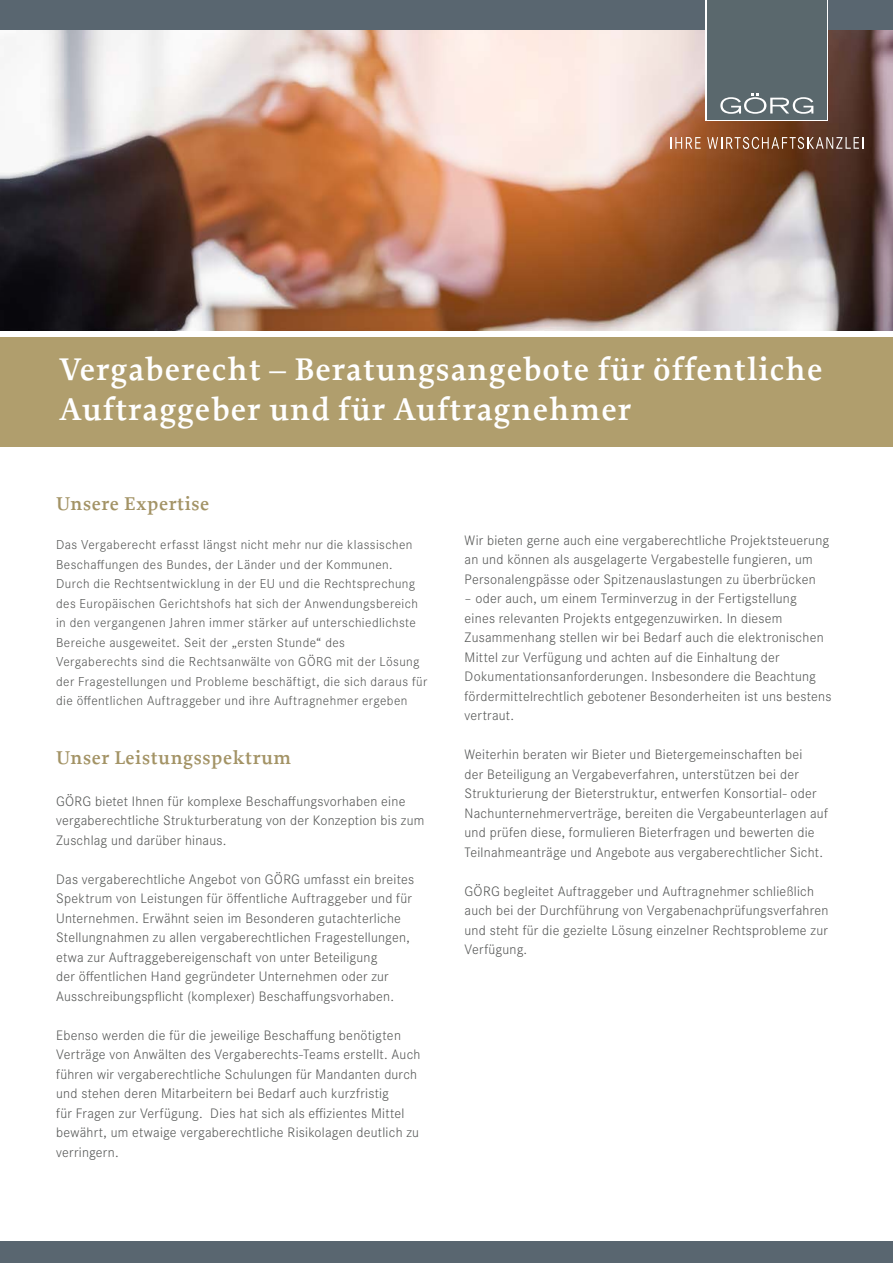
<style>
.page{position:relative;width:893px;height:1263px;background:#fff}
.page>*{position:absolute;margin:0;border:0;box-sizing:border-box;transform-origin:0 0}
.t1{font:600 33px/39.6px "Proforma";letter-spacing:.03em;color:#fff}
.t2{font:600 19.5px "Proforma";letter-spacing:.03em;color:#a39365}
.t3{font:300 14.25px/19.5px "Corporate S";letter-spacing:.015em;color:#555756}
.t4{font:300 13.5px/19.5px "Corporate S";letter-spacing:.03em;color:#555756}
</style>
<div class="page">
<img style="left:0;top:30px;width:893px;height:300px">
<div style="left:0;top:0;width:893px;height:30px;background:#596670"></div>
<div style="left:0;top:337px;width:893px;height:109px;background:#b09e6d"></div>
<div style="left:0;top:1242px;width:893px;height:21px;background:#596670"></div>
<div style="left:706px;top:0;width:122px;height:121px;background:#5a686d"></div>
<svg style="left:720px;top:94px;width:93px;height:20px"></svg>
<svg style="left:671px;top:137px;width:30px;height:12px"></svg>
<svg style="left:707px;top:137px;width:156px;height:12px;background:#926e58"></svg>
<h1 class="t1" style="left:59px;top:349px;width:765px">Vergaberecht – Beratungsangebote für öffentliche<br>Auftraggeber und für Auftragnehmer</h1>
<h2 class="t2" style="left:56px;top:492px;width:155px">Unsere Expertise</h2>
<p class="t4" style="left:56px;top:534px;width:373px">Das Vergaberecht erfasst längst nicht mehr nur die klassischen Beschaffungen des Bundes, der Länder und der Kommunen.<br>Durch die Rechtsentwicklung in der EU und die Rechtsprechung des Europäischen Gerichtshofs hat sich der Anwendungsbereich in den vergangenen Jahren immer stärker auf unterschiedlichste Bereiche ausgeweitet. Seit der „ersten Stunde“ des Vergaberechts sind die Rechtsanwälte von GÖRG mit der Lösung der Fragestellungen und Probleme beschäftigt, die sich daraus für die öffentlichen Auftraggeber und ihre Auftragnehmer ergeben</p>
<h2 class="t2" style="left:56px;top:745px;width:237px">Unser Leistungsspektrum</h2>
<p class="t3" style="left:56px;top:791px;width:370px">GÖRG bietet Ihnen für komplexe Beschaffungsvorhaben eine vergaberechtliche Strukturberatung von der Konzeption bis zum<br>Zuschlag und darüber hinaus.</p>
<p class="t3" style="left:56px;top:869px;width:360px">Das vergaberechtliche Angebot von GÖRG umfasst ein breites Spektrum von Leistungen für öffentliche Auftraggeber und für Unternehmen. Erwähnt seien im Besonderen gutachterliche Stellungnahmen zu allen vergaberechtlichen Fragestellungen, etwa zur Auftraggebereigenschaft von unter Beteiligung<br>der öffentlichen Hand gegründeter Unternehmen oder zur Ausschreibungspflicht (komplexer) Beschaffungsvorhaben.</p>
<p class="t3" style="left:56px;top:1025px;width:366px">Ebenso werden die für die jeweilige Beschaffung benötigten Verträge von Anwälten des Vergaberechts-Teams erstellt. Auch führen wir vergaberechtliche Schulungen für Mandanten durch und stehen deren Mitarbeitern bei Bedarf auch kurzfristig<br>für Fragen zur Verfügung. Dies hat sich als effizientes Mittel bewährt, um etwaige vergaberechtliche Risikolagen deutlich zu verringern.</p>
<p class="t3" style="left:465px;top:530px;width:366px">Wir bieten gerne auch eine vergaberechtliche Projektsteuerung an und können als ausgelagerte Vergabestelle fungieren, um<br>Personalengpässe oder Spitzenauslastungen zu überbrücken</p>
<p class="t3" style="left:465px;top:588px;width:368px">– oder auch, um einem Terminverzug in der Fertigstellung<br>eines relevanten Projekts entgegenzuwirken. In diesem Zusammenhang stellen wir bei Bedarf auch die elektronischen Mittel zur Verfügung und achten auf die Einhaltung der Dokumentationsanforderungen. Insbesondere die Beachtung fördermittelrechtlich gebotener Besonderheiten ist uns bestens vertraut.</p>
<p class="t3" style="left:465px;top:744px;width:365px">Weiterhin beraten wir Bieter und Bietergemeinschaften bei<br>der Beteiligung an Vergabeverfahren, unterstützen bei der Strukturierung der Bieterstruktur, entwerfen Konsortial- oder Nachunternehmerverträge, bereiten die Vergabeunterlagen auf und prüfen diese, formulieren Bieterfragen und bewerten die Teilnahmeanträge und Angebote aus vergaberechtlicher Sicht.</p>
<p class="t3" style="left:465px;top:881px;width:365px">GÖRG begleitet Auftraggeber und Auftragnehmer schließlich auch bei der Durchführung von Vergabenachprüfungsverfahren und steht für die gezielte Lösung einzelner Rechtsprobleme zur Verfügung.</p>
</div>
